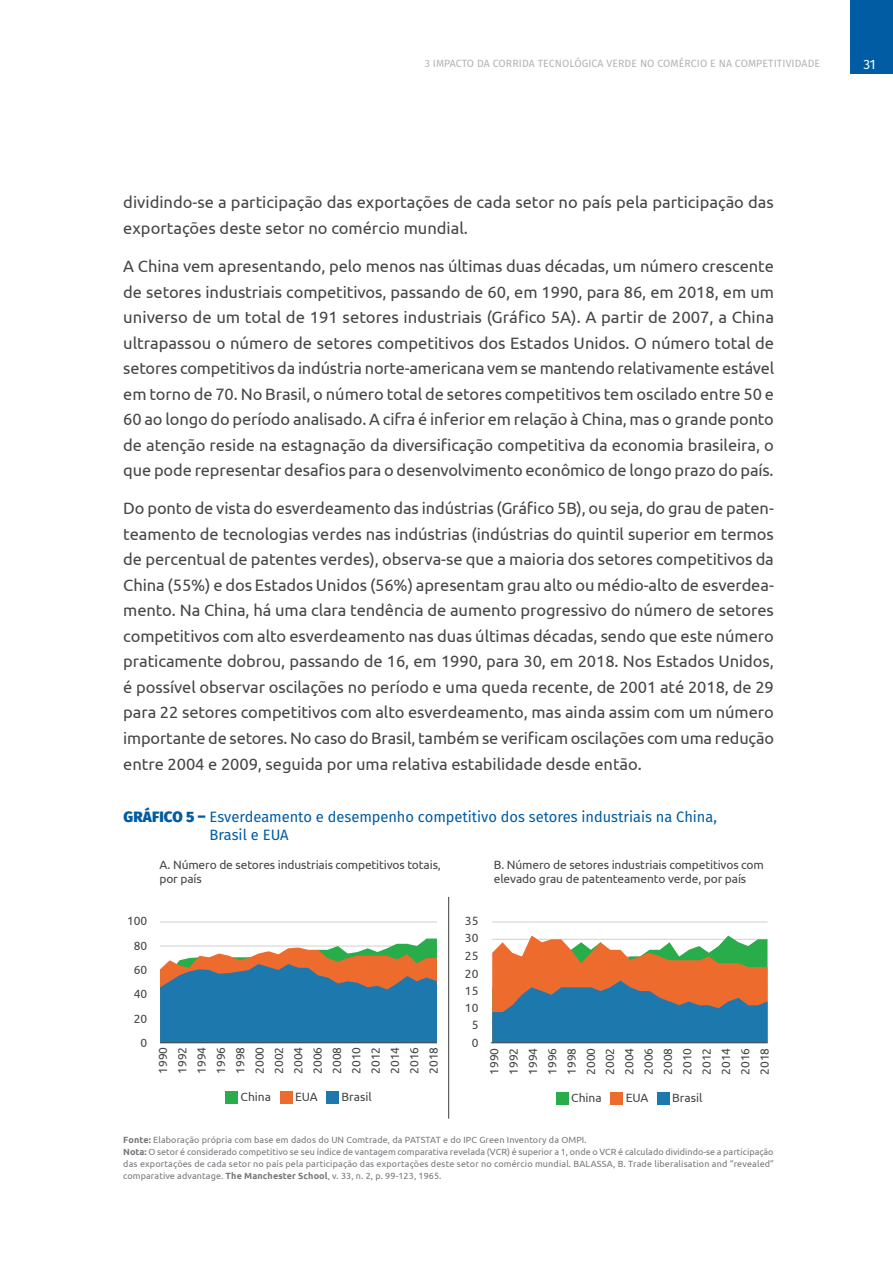
<style>
.page{position:relative;width:893px;height:1263px;background:#fff}
.page>*{position:absolute;margin:0;border:0;box-sizing:border-box;transform-origin:0 0}
.t1{font:16.5px/25.5px "Ubuntu";color:#454647;text-align:justify}
.t2{font:15px/18px "Fira Sans";color:#015ca3}
.t3{font:13.5px "Fira Sans";color:#fff}
.t4{font:12px/19.4px "Ubuntu";letter-spacing:-.01em;color:#454647}
.t5{font:10.5px "Fira Sans";letter-spacing:.01em;color:#b2b3b7}
.t6{font:9px/12px "Ubuntu";letter-spacing:.01em;color:#76787b}
.s1{font-weight:800}
.s2{font-weight:700}
</style>
<div class="page">
<div style="left:850px;top:0;width:43px;height:74px;background:#015ca3"></div>
<hr style="left:448px;top:897px;width:1px;height:222px;background:#393c3e">
<hr style="left:160px;top:922px;width:277px;height:1px;background:#cfd1d0">
<svg style="left:160px;top:938px;width:277px;height:104px;background:#61899b"></svg>
<hr style="left:160px;top:1042px;width:277px;height:1px;background:#454647">
<div style="left:225px;top:1091px;width:13px;height:13px;background:#29ac4a"></div>
<div style="left:280px;top:1091px;width:13px;height:13px;background:#ee6b2e"></div>
<div style="left:326px;top:1091px;width:13px;height:13px;background:#1d78ae"></div>
<div style="left:556px;top:1092px;width:13px;height:13px;background:#29ac4a"></div>
<div style="left:610px;top:1092px;width:13px;height:13px;background:#ee6b2e"></div>
<div style="left:657px;top:1092px;width:13px;height:13px;background:#1d78ae"></div>
<hr style="left:492px;top:922px;width:275px;height:1px;background:#cfd1d0">
<svg style="left:492px;top:935px;width:275px;height:107px;background:#88857c"></svg>
<hr style="left:491px;top:1042px;width:276px;height:1px;background:#454647">
<p class="t5" style="left:425px;top:55px;width:397px">3 IMPACTO DA CORRIDA TECNOLÓGICA VERDE NO COMÉRCIO E NA COMPETITIVIDADE</p>
<p class="t3" style="left:863px;top:54px;width:14px">31</p>
<p class="t1" style="left:123px;top:189px;width:652px">dividindo-se a participação das exportações de cada setor no país pela participação das exportações deste setor no comércio mundial.</p>
<p class="t1" style="left:123px;top:253px;width:652px">A China vem apresentando, pelo menos nas últimas duas décadas, um número crescente de setores industriais competitivos, passando de 60, em 1990, para 86, em 2018, em um universo de um total de 191 setores industriais (Gráfico 5A). A partir de 2007, a China ultrapassou o número de setores competitivos dos Estados Unidos. O número total de setores competitivos da indústria norte-americana vem se mantendo relativamente estável em torno de 70. No Brasil, o número total de setores competitivos tem oscilado entre 50 e 60 ao longo do período analisado. A cifra é inferior em relação à China, mas o grande ponto de atenção reside na estagnação da diversificação competitiva da economia brasileira, o que pode representar desafios para o desenvolvimento econômico de longo prazo do país.</p>
<p class="t1" style="left:123px;top:495px;width:652px">Do ponto de vista do esverdeamento das indústrias (Gráfico 5B), ou seja, do grau de paten&shy;teamento de tecnologias verdes nas indústrias (indústrias do quintil superior em termos de percentual de patentes verdes), observa-se que a maioria dos setores competitivos da China (55%) e dos Estados Unidos (56%) apresentam grau alto ou médio-alto de esverdea&shy;mento. Na China, há uma clara tendência de aumento progressivo do número de setores competitivos com alto esverdeamento nas duas últimas décadas, sendo que este número praticamente dobrou, passando de 16, em 1990, para 30, em 2018. Nos Estados Unidos, é possível observar oscilações no período e uma queda recente, de 2001 até 2018, de 29 para 22 setores competitivos com alto esverdeamento, mas ainda assim com um número importante de setores. No caso do Brasil, também se verificam oscilações com uma redução entre 2004 e 2009, seguida por uma relativa estabilidade desde então.</p>
<p class="t2" style="left:210px;top:807px;width:509px;text-indent:-86px"><span class="s1">GRÁFICO 5 –</span> Esverdeamento e desempenho competitivo dos setores industriais na China,<br>Brasil e EUA</p>
<p class="t4" style="left:159px;top:857px;width:283px;line-height:14.4px">A. Número de setores industriais competitivos totais, por país</p>
<p class="t4" style="left:494px;top:857px;width:271px;line-height:14.4px">B. Número de setores industriais competitivos com elevado grau de patenteamento verde, por país</p>
<p class="t4" style="left:127px;top:911px;width:22px">100</p>
<p class="t4" style="left:134px;top:935px;width:15px">80</p>
<p class="t4" style="left:134px;top:959px;width:15px">60</p>
<p class="t4" style="left:134px;top:983px;width:15px">40</p>
<p class="t4" style="left:134px;top:1008px;width:15px">20</p>
<p class="t4" style="left:141px;top:1032px;width:8px">0</p>
<p class="t4" style="left:465px;top:911px;width:15px">35</p>
<p class="t4" style="left:465px;top:928px;width:15px">30</p>
<p class="t4" style="left:465px;top:946px;width:15px">25</p>
<p class="t4" style="left:465px;top:963px;width:15px">20</p>
<p class="t4" style="left:465px;top:980px;width:15px">15</p>
<p class="t4" style="left:465px;top:998px;width:15px">10</p>
<p class="t4" style="left:472px;top:1015px;width:8px">5</p>
<p class="t4" style="left:472px;top:1032px;width:8px">0</p>
<p class="t4" style="left:153px;top:1074px;width:29px;text-align:justify;rotate:-90deg">1990<br>1992<br>1994<br>1996<br>1998<br>2000<br>2002<br>2004<br>2006<br>2008<br>2010<br>2012<br>2014<br>2016<br>2018</p>
<p class="t4" style="left:241px;top:1087px;width:32px">China</p>
<p class="t4" style="left:295px;top:1087px;width:24px">EUA</p>
<p class="t4" style="left:341px;top:1087px;width:32px">Brasil</p>
<p class="t4" style="left:571px;top:1088px;width:32px">China</p>
<p class="t4" style="left:626px;top:1088px;width:24px">EUA</p>
<p class="t4" style="left:672px;top:1088px;width:32px">Brasil</p>
<p class="t4" style="left:484px;top:1075px;width:29px;text-align:justify;rotate:-90deg">1990<br>1992<br>1994<br>1996<br>1998<br>2000<br>2002<br>2004<br>2006<br>2008<br>2010<br>2012<br>2014<br>2016<br>2018</p>
<p class="t6" style="left:123px;top:1133px;width:652px"><span class="s2">Fonte:</span> Elaboração própria com base em dados do UN Comtrade, da PATSTAT e do IPC Green Inventory da OMPI.<br><span class="s2">Nota:</span> O setor é considerado competitivo se seu índice de vantagem comparativa revelada (VCR) é superior a 1, onde o VCR é calculado dividindo-se a participação das exportações de cada setor no país pela participação das exportações deste setor no comércio mundial. BALASSA, B. Trade liberalisation and “revealed” comparative advantage. <span class="s2">The Manchester School</span>, v. 33, n. 2, p. 99-123, 1965.</p>
</div>
